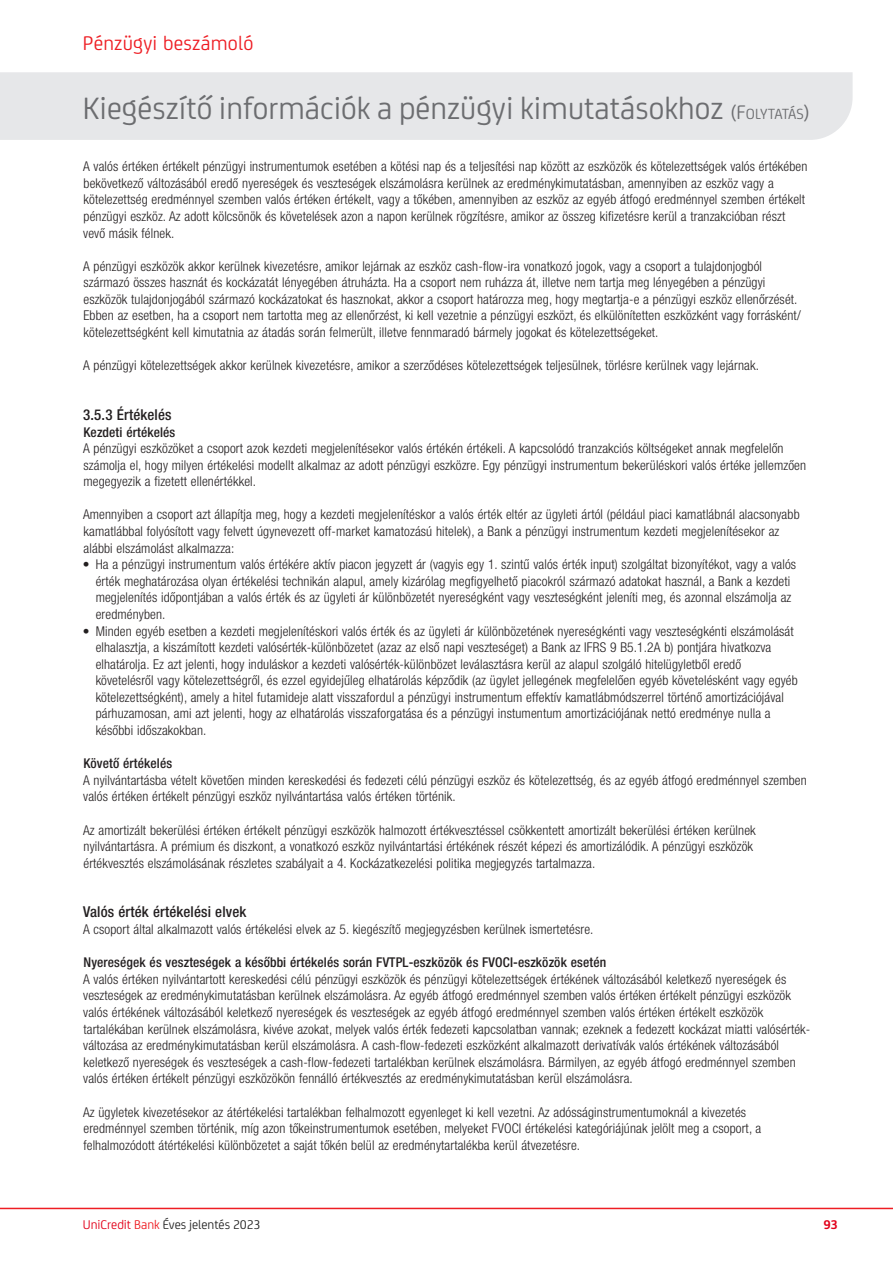
<style>
.page{position:relative;width:893px;height:1263px;background:#fff}
.page>*{position:absolute;margin:0;border:0;box-sizing:border-box;transform-origin:0 0}
.t1{font:33px "Uni Credit";color:#6c6d70}
.t2{font:21px "Uni Credit";letter-spacing:.01em;color:#ee1d23}
.CIM-4{font:500 condensed 15px "Helvetica Neue LT Pro";letter-spacing:.01em;color:#231f20}
.NORMAL-2_9pt{font:300 condensed 13.5px/16.6px "Helvetica Neue LT Pro";letter-spacing:.01em;color:#231f20}
.NORMAL_NO{font:300 condensed 13.5px/16.6px "Helvetica Neue LT Pro";letter-spacing:.01em;color:#231f20}
.CIM-6{font:500 condensed 13.5px "Helvetica Neue LT Pro";letter-spacing:.01em;color:#231f20}
.CIM-5{font:500 condensed 13.5px "Helvetica Neue LT Pro";letter-spacing:.01em;color:#231f20}
.t3{font:13.5px "Uni Credit";letter-spacing:-.005em;color:#262626}
.t4{font:700 13.5px "Uni Credit";color:#e2001a}
.s1{font-size:21px}
.s2{font-size:15.75px}
.s3{color:#e2001a}
.s4{color:#ee1d23}
</style>
<div class="page">
<hr style="left:0;top:1208px;width:893px;height:1px;background:#ee1d23">
<div style="left:0;top:72px;width:853px;height:68px;background:#e6e7e9"></div>
<h2 class="t2" style="left:83px;top:28px;width:172px">Pénzügyi beszámoló</h2>
<h1 class="t1" style="left:83px;top:85px;width:728px">Kiegészítő információk a pénzügyi kimutatásokhoz <span class="s1">(F</span><span class="s2">OLYTATÁS</span><span class="s1">)</span></h1>
<p class="NORMAL-2_9pt" style="left:83px;top:158px;width:726px">A valós értéken értékelt pénzügyi instrumentumok esetében a kötési nap és a teljesítési nap között az eszközök és kötelezettségek valós értékében bekövetkező változásából eredő nyereségek és veszteségek elszámolásra kerülnek az eredménykimutatásban, amennyiben az eszköz vagy a kötelezettség eredménnyel szemben valós értéken értékelt, vagy a tőkében, amennyiben az eszköz az egyéb átfogó eredménnyel szemben értékelt pénzügyi eszköz. Az adott kölcsönök és követelések azon a napon kerülnek rögzítésre, amikor az összeg kifizetésre kerül a tranzakcióban részt vevő másik félnek.</p>
<p class="NORMAL-2_9pt" style="left:83px;top:257px;width:719px">A pénzügyi eszközök akkor kerülnek kivezetésre, amikor lejárnak az eszköz cash-flow-ira vonatkozó jogok, vagy a csoport a tulajdonjogból származó összes hasznát és kockázatát lényegében átruházta. Ha a csoport nem ruházza át, illetve nem tartja meg lényegében a pénzügyi eszközök tulajdonjogából származó kockázatokat és hasznokat, akkor a csoport határozza meg, hogy megtartja-e a pénzügyi eszköz ellenőrzését.<br>Ebben az esetben, ha a csoport nem tartotta meg az ellenőrzést, ki kell vezetnie a pénzügyi eszközt, és elkülönítetten eszközként vagy forrásként/ kötelezettségként kell kimutatnia az átadás során felmerült, illetve fennmaradó bármely jogokat és kötelezettségeket.</p>
<p class="NORMAL-2_9pt" style="left:83px;top:357px;width:677px">A pénzügyi kötelezettségek akkor kerülnek kivezetésre, amikor a szerződéses kötelezettségek teljesülnek, törlésre kerülnek vagy lejárnak.</p>
<p class="CIM-4" style="left:83px;top:406px;width:90px">3.5.3 Értékelés</p>
<p class="CIM-5" style="left:83px;top:424px;width:93px">Kezdeti értékelés</p>
<p class="NORMAL-2_9pt" style="left:83px;top:440px;width:725px">A pénzügyi eszközöket a csoport azok kezdeti megjelenítésekor valós értékén értékeli. A kapcsolódó tranzakciós költségeket annak megfelelőn számolja el, hogy milyen értékelési modellt alkalmaz az adott pénzügyi eszközre. Egy pénzügyi instrumentum bekerüléskori valós értéke jellemzően megegyezik a fizetett ellenértékkel.</p>
<p class="NORMAL_NO" style="left:83px;top:506px;width:718px">Amennyiben a csoport azt állapítja meg, hogy a kezdeti megjelenítéskor a valós érték eltér az ügyleti ártól (például piaci kamatlábnál alacsonyabb kamatlábbal folyósított vagy felvett úgynevezett off-market kamatozású hitelek), a Bank a pénzügyi instrumentum kezdeti megjelenítésekor az alábbi elszámolást alkalmazza:</p>
<p class="NORMAL-2_9pt" style="left:96px;top:556px;width:702px;text-indent:-13px">• Ha a pénzügyi instrumentum valós értékére aktív piacon jegyzett ár (vagyis egy 1. szintű valós érték input) szolgáltat bizonyítékot, vagy a valós érték meghatározása olyan értékelési technikán alapul, amely kizárólag megfigyelhető piacokról származó adatokat használ, a Bank a kezdeti megjelenítés időpontjában a valós érték és az ügyleti ár különbözetét nyereségként vagy veszteségként jeleníti meg, és azonnal elszámolja az eredményben.</p>
<p class="NORMAL-2_9pt" style="left:96px;top:622px;width:704px;text-indent:-13px">• Minden egyéb esetben a kezdeti megjelenítéskori valós érték és az ügyleti ár különbözetének nyereségkénti vagy veszteségkénti elszámolását elhalasztja, a kiszámított kezdeti valósérték-különbözetet (azaz az első napi veszteséget) a Bank az IFRS 9 B5.1.2A b) pontjára hivatkozva elhatárolja. Ez azt jelenti, hogy induláskor a kezdeti valósérték-különbözet leválasztásra kerül az alapul szolgáló hitelügyletből eredő követelésről vagy kötelezettségről, és ezzel egyidejűleg elhatárolás képződik (az ügylet jellegének megfelelően egyéb követelésként vagy egyéb kötelezettségként), amely a hitel futamideje alatt visszafordul a pénzügyi instrumentum effektív kamatlábmódszerrel történő amortizációjával párhuzamosan, ami azt jelenti, hogy az elhatárolás visszaforgatása és a pénzügyi instumentum amortizációjának nettó eredménye nulla a későbbi időszakokban.</p>
<p class="CIM-5" style="left:83px;top:755px;width:90px">Követő értékelés</p>
<p class="NORMAL-2_9pt" style="left:83px;top:771px;width:725px">A nyilvántartásba vételt követően minden kereskedési és fedezeti célú pénzügyi eszköz és kötelezettség, és az egyéb átfogó eredménnyel szemben valós értéken értékelt pénzügyi eszköz nyilvántartása valós értéken történik.</p>
<p class="NORMAL-2_9pt" style="left:83px;top:821px;width:674px">Az amortizált bekerülési értéken értékelt pénzügyi eszközök halmozott értékvesztéssel csökkentett amortizált bekerülési értéken kerülnek nyilvántartásra. A prémium és diszkont, a vonatkozó eszköz nyilvántartási értékének részét képezi és amortizálódik. A pénzügyi eszközök értékvesztés elszámolásának részletes szabályait a 4. Kockázatkezelési politika megjegyzés tartalmazza.</p>
<p class="CIM-4" style="left:83px;top:903px;width:165px">Valós érték értékelési elvek</p>
<p class="NORMAL-2_9pt" style="left:83px;top:921px;width:512px">A csoport által alkalmazott valós értékelési elvek az 5. kiegészítő megjegyzésben kerülnek ismertetésre.</p>
<p class="CIM-6" style="left:83px;top:954px;width:524px">Nyereségek és veszteségek a későbbi értékelés során FVTPL-eszközök és FVOCI-eszközök esetén</p>
<p class="NORMAL-2_9pt" style="left:83px;top:970px;width:729px">A valós értéken nyilvántartott kereskedési célú pénzügyi eszközök és pénzügyi kötelezettségek értékének változásából keletkező nyereségek és veszteségek az eredménykimutatásban kerülnek elszámolásra. Az egyéb átfogó eredménnyel szemben valós értéken értékelt pénzügyi eszközök valós értékének változásából keletkező nyereségek és veszteségek az egyéb átfogó eredménnyel szemben valós értéken értékelt eszközök tartalékában kerülnek elszámolásra, kivéve azokat, melyek valós érték fedezeti kapcsolatban vannak; ezeknek a fedezett kockázat miatti valósérték&shy;változása az eredménykimutatásban kerül elszámolásra. A cash-flow-fedezeti eszközként alkalmazott derivatívák valós értékének változásából keletkező nyereségek és veszteségek a cash-flow-fedezeti tartalékban kerülnek elszámolásra. Bármilyen, az egyéb átfogó eredménnyel szemben valós értéken értékelt pénzügyi eszközökön fennálló értékvesztés az eredménykimutatásban kerül elszámolásra.</p>
<p class="NORMAL-2_9pt" style="left:83px;top:1103px;width:680px">Az ügyletek kivezetésekor az átértékelési tartalékban felhalmozott egyenleget ki kell vezetni. Az adósságinstrumentumoknál a kivezetés eredménnyel szemben történik, míg azon tőkeinstrumentumok esetében, melyeket FVOCI értékelési kategóriájúnak jelölt meg a csoport, a felhalmozódott átértékelési különbözetet a saját tőkén belül az eredménytartalékba kerül átvezetésre.</p>
<p class="t3" style="left:83px;top:1215px;width:179px"><span class="s3">UniCredit</span> <span class="s4">Bank</span> Éves jelentés 2023</p>
<p class="t4" style="left:823px;top:1214px;width:16px">93</p>
</div>
